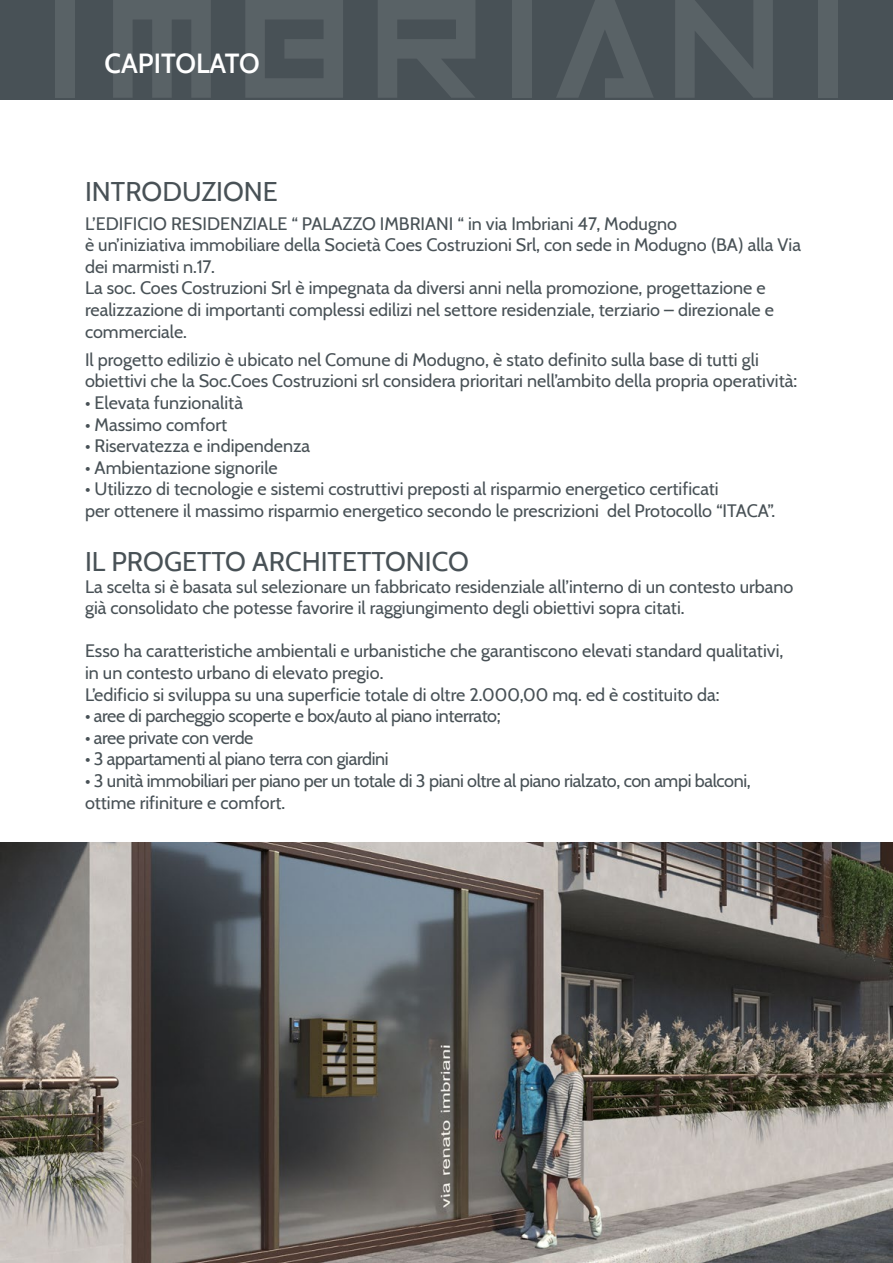
<style>
.page{position:relative;width:893px;height:1263px;background:#fff}
.page>*{position:absolute;margin:0;border:0;box-sizing:border-box;transform-origin:0 0}
.t1{font:27px "Cabin";color:#485156}
.t2{font:600 27px "Cabin";color:#fff}
.t3{font:18px/21.6px "Cabin";color:#485156}
.t4{font:18px/21.6px "Cabin";letter-spacing:-.02em;color:#485156}
</style>
<div class="page">
<div style="left:0;top:0;width:893px;height:100px;background:#485156"></div>
<div style="left:55px;top:0;width:19px;height:98px;background:#596266"></div>
<svg style="left:113px;top:0;width:98px;height:98px"></svg>
<svg style="left:245px;top:0;width:98px;height:98px"></svg>
<svg style="left:378px;top:0;width:97px;height:98px"></svg>
<div style="left:512px;top:0;width:20px;height:98px;background:#596266"></div>
<svg style="left:556px;top:0;width:97px;height:98px"></svg>
<svg style="left:675px;top:0;width:98px;height:98px"></svg>
<div style="left:819px;top:0;width:19px;height:98px;background:#596266"></div>
<img style="left:0;top:842px;width:893px;height:421px">
<h1 class="t2" style="left:105px;top:42px;width:157px">CAPITOLATO</h1>
<h1 class="t1" style="left:85px;top:171px;width:194px">INTRODUZIONE</h1>
<p class="t3" style="left:85px;top:211px;width:717px">L’EDIFICIO RESIDENZIALE “ PALAZZO IMBRIANI “ in via Imbriani 47, Modugno<br>è un’iniziativa immobiliare della Società Coes Costruzioni Srl, con sede in Modugno (BA) alla Via dei marmisti n.17.<br>La soc. Coes Costruzioni Srl è impegnata da diversi anni nella promozione, progettazione e realizzazione di importanti complessi edilizi nel settore residenziale, terziario – direzionale e commerciale.</p>
<p class="t3" style="left:85px;top:347px;width:714px">Il progetto edilizio è ubicato nel Comune di Modugno, è stato definito sulla base di tutti gli obiettivi che la Soc.Coes Costruzioni srl considera prioritari nell’ambito della propria operatività:</p>
<p class="t3" style="left:85px;top:391px;width:159px">• Elevata funzionalità</p>
<p class="t3" style="left:85px;top:412px;width:144px">• Massimo comfort</p>
<p class="t3" style="left:85px;top:434px;width:227px">• Riservatezza e indipendenza</p>
<p class="t3" style="left:85px;top:455px;width:194px">• Ambientazione signorile</p>
<p class="t3" style="left:85px;top:477px;width:692px">• Utilizzo di tecnologie e sistemi costruttivi preposti al risparmio energetico certificati<br>per ottenere il massimo risparmio energetico secondo le prescrizioni del Protocollo “ITACA”.</p>
<h1 class="t1" style="left:85px;top:540px;width:385px">IL PROGETTO ARCHITETTONICO</h1>
<p class="t3" style="left:85px;top:574px;width:710px">La scelta si è basata sul selezionare un fabbricato residenziale all’interno di un contesto urbano già consolidato che potesse favorire il raggiungimento degli obiettivi sopra citati.</p>
<p class="t3" style="left:85px;top:639px;width:700px">Esso ha caratteristiche ambientali e urbanistiche che garantiscono elevati standard qualitativi, in un contesto urbano di elevato pregio.<br>L’edificio si sviluppa su una superficie totale di oltre 2.000,00 mq. ed è costituito da:</p>
<p class="t4" style="left:85px;top:704px;width:417px">• aree di parcheggio scoperte e box/auto al piano interrato;</p>
<p class="t4" style="left:85px;top:725px;width:170px">• aree private con verde</p>
<p class="t4" style="left:85px;top:747px;width:305px">• 3 appartamenti al piano terra con giardini</p>
<p class="t4" style="left:85px;top:769px;width:667px">• 3 unità immobiliari per piano per un totale di 3 piani oltre al piano rialzato, con ampi balconi, ottime rifiniture e comfort.</p>
</div>
